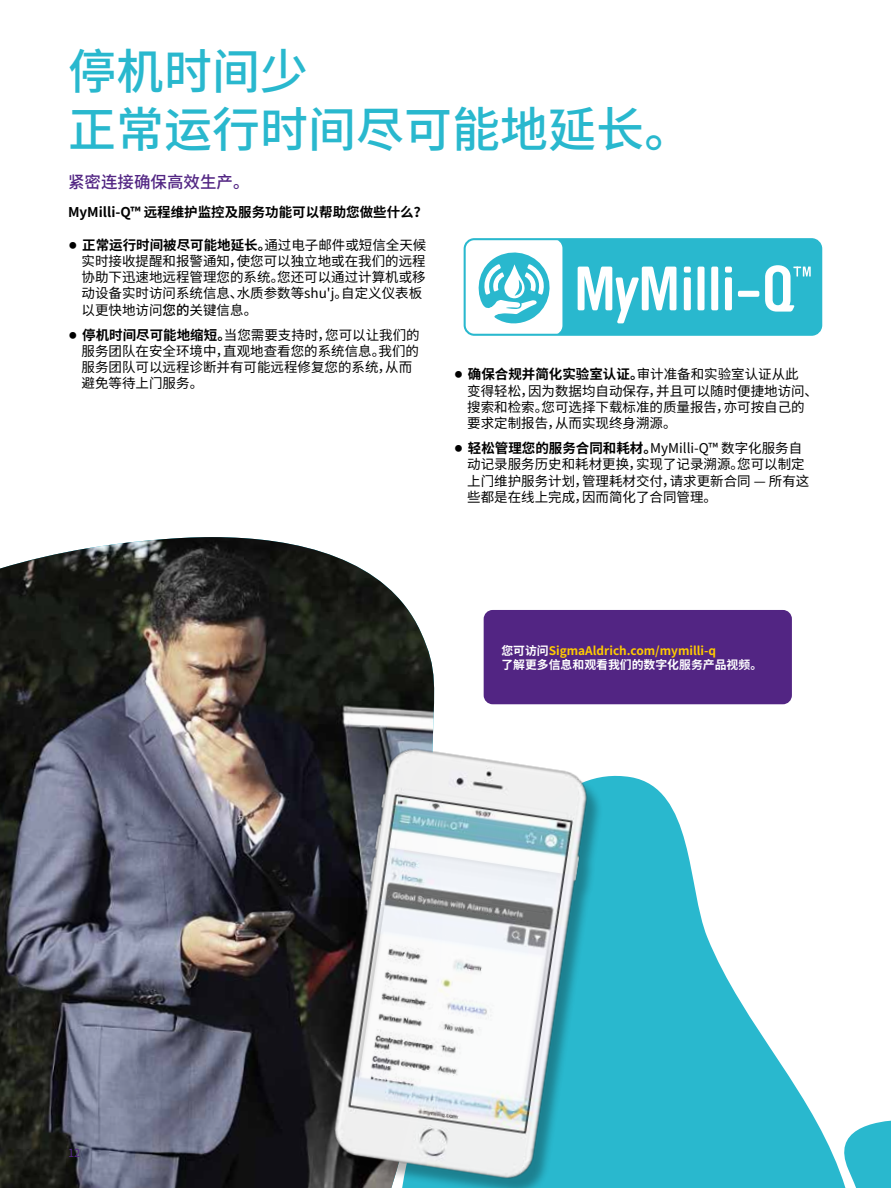
<style>
.page{position:relative;width:891px;height:1188px;background:#fff}
.page>*{position:absolute;margin:0;border:0;box-sizing:border-box;transform-origin:0 0}
.t1{font:500 48px/57.6px "Noto Sans CJ Ksc";color:#29b8ce}
.t2{font:500 16.5px "Noto Sans CJ Ksc";color:#522583}
.t3{font:13.5px/16.2px "Noto Sans CJ Ksc";color:#000}
.t4{font:700 13.5px "Noto Sans CJ Ksc";color:#000}
.t5{font:700 11.85px/14.5px "Noto Sans CJ Ksc";color:#fff}
.t6{font:11.1px "Noto Sans CJ Ksc";color:#522583}
.s1{font-family:"Verdana Pro";font-weight:700}
.s2{font-weight:700}
.s3{font-weight:500}
.s4{color:#fc0}
</style>
<div class="page">
<div style="left:484px;top:610px;width:308px;height:94px;background:#522583;border-radius:9px"></div>
<div style="left:465px;top:239px;width:356px;height:96px;background:#29b8ce;border-radius:10px"></div>
<div style="left:464px;top:238px;width:358px;height:98px;border:2px solid #29b8ce;border-radius:10px"></div>
<svg style="left:465px;top:239px;width:97px;height:96px"></svg>
<div style="left:711px;top:267px;width:7px;height:43px;background:#fff;border-radius:2px"></div>
<div style="left:725px;top:267px;width:7px;height:6px;background:#fff;border-radius:2px"></div>
<div style="left:698px;top:267px;width:7px;height:43px;background:#fff;border-radius:2px"></div>
<div style="left:684px;top:277px;width:7px;height:33px;background:#fff;border-radius:2px"></div>
<div style="left:725px;top:277px;width:7px;height:33px;background:#fff;border-radius:2px"></div>
<div style="left:738px;top:291px;width:21px;height:6px;background:#fff;border-radius:2px"></div>
<div style="left:684px;top:267px;width:7px;height:6px;background:#fff;border-radius:2px"></div>
<svg style="left:765px;top:265px;width:46px;height:47px"></svg>
<svg style="left:577px;top:267px;width:100px;height:57px"></svg>
<img style="left:0;top:537px;width:435px;height:651px">
<svg style="left:623px;top:776px;width:208px;height:412px;fill:#29b8ce"></svg>
<svg style="left:831px;top:1120px;width:60px;height:68px"></svg>
<img style="left:304px;top:723px;width:319px;height:465px">
<h1 class="t1" style="left:68px;top:44px;width:626px">停机时间少<br>正常运行时间尽可能地延长。</h1>
<p class="t2" style="left:68px;top:173px;width:183px">紧密连接确保高效生产。</p>
<p class="t4" style="left:68px;top:204px;width:361px">MyMilli-Q™ 远程维护监控及服务功能可以帮助您做些什么？</p>
<p class="t3" style="left:82px;top:237px;width:346px;text-indent:-14px"><span class="s1">•</span> <span class="s2">正常运行时间被尽可能地延长。</span>通过电子邮件或短信全天候实时接收提醒和报警通知，使您可以独立地或在我们的远程协助下迅速地远程管理您的系统。您还可以通过计算机或移动设备实时访问系统信息、水质参数等shu'j。自定义仪表板以更快地访问<span class="s3">您的</span>关键信息。</p>
<p class="t3" style="left:82px;top:327px;width:340px;text-indent:-14px"><span class="s1">•</span> <span class="s2">停机时间尽可能地缩短。</span>当您需要支持时，您可以让我们的服务团队在安全环境中，直观地查看您的系统信息。我们的服务团队可以远程诊断并有可能远程修复您的系统，从而避免等待上门服务。</p>
<p class="t3" style="left:467px;top:367px;width:352px;text-indent:-13px"><span class="s1">•</span> <span class="s2">确保合规并简化实验室认证。</span>审计准备和实验室认证从此<br>变得轻松，因为数据均自动保存，并且可以随时便捷地访问、搜索和检索。您可选择下载标准的质量报告，亦可按自己的要求定制报告，从而实现终身溯源。</p>
<p class="t3" style="left:467px;top:440px;width:344px;text-indent:-14px"><span class="s1">•</span> <span class="s2">轻松管理您的服务合同和耗材。</span>MyMilli-Q™ 数字化服务自动记录服务历史和耗材更换，实现了记录溯源。您可以制定上门维护服务计划，管理耗材交付，请求更新合同 — 所有这些都是在线上完成，因而简化了合同管理。</p>
<p class="t6" style="left:68px;top:1147px;width:14px">12</p>
<p class="t5" style="left:501px;top:643px;width:262px">您可访问<span class="s4">SigmaAldrich.com/mymilli-q<br></span>了解更多信息和观看我们的数字化服务产品视频。</p>
</div>
